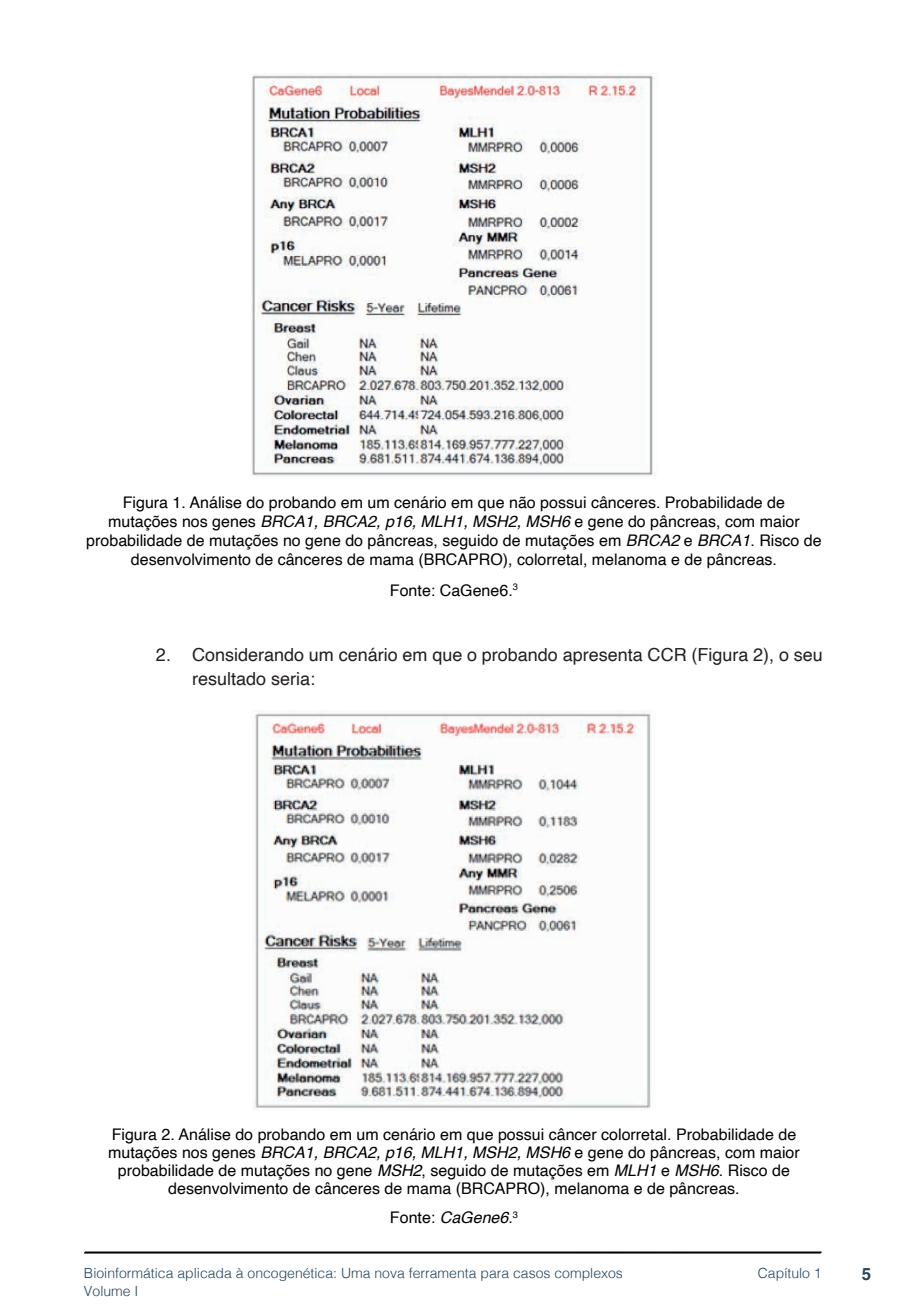
<style>
.page{position:relative;width:908px;height:1304px;background:#fff}
.page>*{position:absolute;margin:0;border:0;box-sizing:border-box;transform-origin:0 0}
.t1{font:18px/24px "Helvetica";color:#231f20}
.t2{font:700 16.8px "Helvetica";color:#23445f}
.t3{font:16px/19.2px "Helvetica";color:#000;text-align:center}
.t4{font:300 14px/18px "Helvetica";color:#23445f}
.s1{font-style:italic}
</style>
<div class="page">
<svg style="left:84px;top:1251px;width:737px;height:3px;background:#515151"></svg>
<img style="left:251px;top:74px;width:405px;height:403px">
<img style="left:253px;top:711px;width:398px;height:398px">
<p class="t3" style="left:86px;top:493px;width:736px">Figura 1. Análise do probando em um cenário em que não possui cânceres. Probabilidade de mutações nos genes <span class="s1">BRCA1, BRCA2, p16, MLH1, MSH2, MSH6</span> e gene do pâncreas, com maior probabilidade de mutações no gene do pâncreas, seguido de mutações em <span class="s1">BRCA2</span> e <span class="s1">BRCA1</span>. Risco de desenvolvimento de cânceres de mama (BRCAPRO), colorretal, melanoma e de pâncreas.</p>
<p class="t3" style="left:390px;top:581px;width:129px">Fonte: CaGene6.<sup>3</sup></p>
<p class="t1" style="left:192px;top:643px;width:632px;text-indent:-36px">2. Considerando um cenário em que o probando apresenta CCR (Figura 2), o seu resultado seria:</p>
<p class="t3" style="left:108px;top:1126px;width:692px;line-height:18px">Figura 2. Análise do probando em um cenário em que possui câncer colorretal. Probabilidade de mutações nos genes <span class="s1">BRCA1, BRCA2, p16, MLH1, MSH2, MSH6</span> e gene do pâncreas, com maior probabilidade de mutações no gene <span class="s1">MSH2</span>, seguido de mutações em <span class="s1">MLH1</span> e <span class="s1">MSH6</span>. Risco de desenvolvimento de cânceres de mama (BRCAPRO), melanoma e de pâncreas.</p>
<p class="t3" style="left:390px;top:1209px;width:129px">Fonte: <span class="s1">CaGene6</span>.<sup>3</sup></p>
<p class="t4" style="left:84px;top:1263px;width:540px">Bioinformática aplicada à oncogenética: Uma nova ferramenta para casos complexos<br>Volume I</p>
<p class="t4" style="left:757px;top:1263px;width:65px">Capítulo 1</p>
<p class="t2" style="left:861px;top:1264px;width:11px">5</p>
</div>
